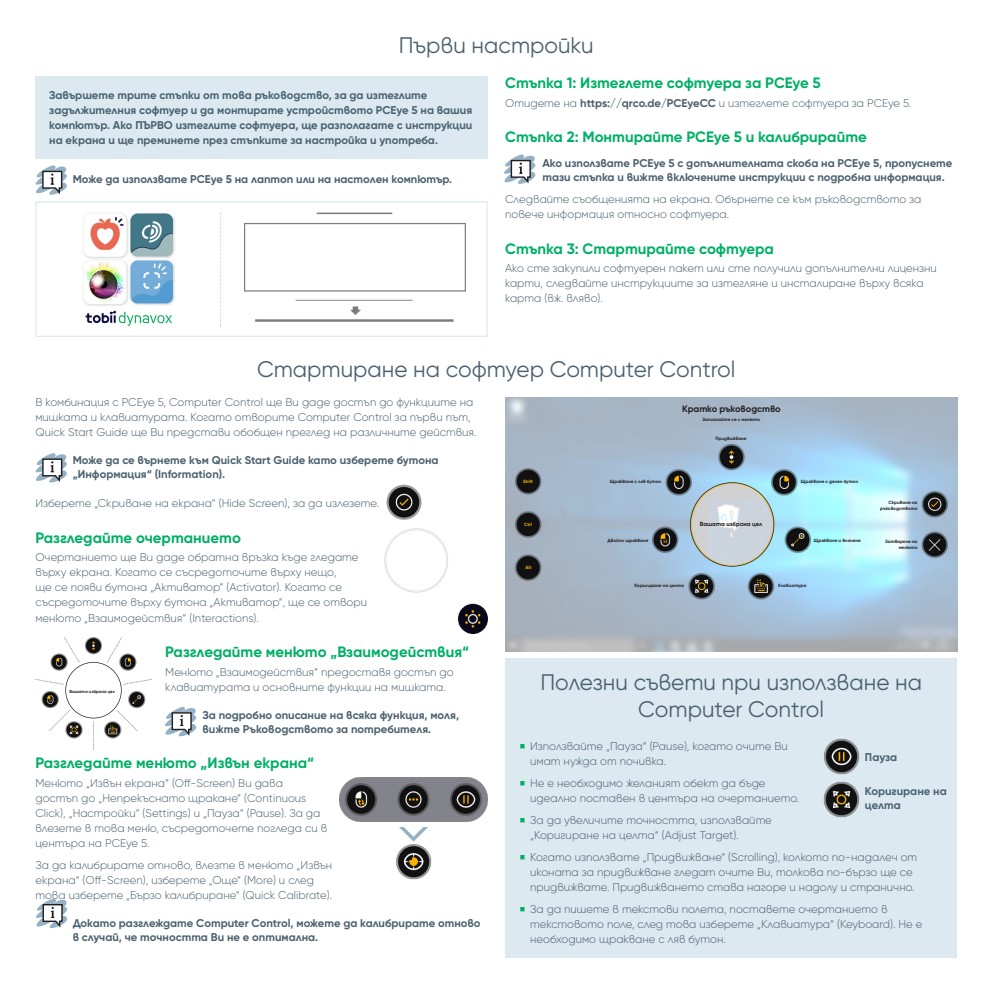
<style>
.page{position:relative;width:993px;height:993px;background:#fff}
.page>*{position:absolute;margin:0;border:0;box-sizing:border-box;transform-origin:0 0}
.Section_Title{font:22.5px/27px "Gilroy";color:#4b6170;text-align:center}
.Subhead_1{font:700 15px "Gilroy";color:#00af66}
.Paragraph_1{font:300 11.25px/15px "Gilroy";color:#4b6170}
.Info{font:700 11.25px/13.8px "Gilroy";color:#4b6170}
.Paragraph_1-2{font:700 11.25px/15px "Gilroy";color:#4b6170}
.t1{font:700 9.25px "Gilroy";color:#231f20}
.t2{font:700 6px "Gilroy";color:#231f20}
.t3{font:700 4.62px/5.5px "Gilroy";color:#231f20;text-align:right}
.t4{font:700 4.62px "Gilroy";color:#ffb301}
.t5{font:700 4.38px "Gilroy";color:#231f20}
.s1{font-weight:700}
.s2{font-family:"Minion Pro";font-weight:700;font-size:15px;color:#00af66}
</style>
<div class="page">
<div style="left:505px;top:657px;width:451px;height:300px;background:#dce9f0"></div>
<div style="left:35px;top:76px;width:452px;height:82px;background:#dce9f0"></div>
<svg style="left:35px;top:165px;width:32px;height:30px"></svg>
<svg style="left:504px;top:154px;width:32px;height:30px"></svg>
<svg style="left:35px;top:453px;width:32px;height:30px"></svg>
<svg style="left:165px;top:706px;width:32px;height:31px"></svg>
<img style="left:386px;top:484px;width:36px;height:36px">
<svg style="left:36px;top:898px;width:32px;height:30px"></svg>
<img style="left:384px;top:528px;width:103px;height:105px">
<img style="left:83px;top:212px;width:383px;height:115px">
<div style="left:35px;top:201px;width:452px;height:136px;border:1px solid #dce9f0"></div>
<img style="left:824px;top:738px;width:36px;height:37px">
<img style="left:823px;top:781px;width:37px;height:37px">
<img style="left:35px;top:637px;width:116px;height:111px">
<img style="left:396px;top:841px;width:36px;height:39px">
<img style="left:339px;top:777px;width:148px;height:44px">
<svg style="left:399px;top:827px;width:29px;height:14px"></svg>
<img style="left:505px;top:397px;width:452px;height:254px">
<p class="Section_Title" style="left:398px;top:32px;width:196px">Първи настройки</p>
<p class="Paragraph_1-2" style="left:49px;top:88px;width:424px">Завършете трите стъпки от това ръководство, за да изтеглите задължителния софтуер и да монтирате устройството PCEye 5 на вашия компютър. Ако ПЪРВО изтеглите софтуера, ще разполагате с инструкции на екрана и ще преминете през стъпките за настройка и употреба.</p>
<p class="Info" style="left:73px;top:172px;width:381px">Може да използвате PCEye 5 на лаптоп или на настолен компютър.</p>
<p class="Subhead_1" style="left:505px;top:73px;width:317px">Стъпка 1: Изтеглете софтуера за PCEye 5</p>
<p class="Paragraph_1" style="left:505px;top:95px;width:408px">Отидете на <span class="s1">https://qrco.de/PCEyeCC</span> и изтеглете софтуера за PCEye 5.</p>
<p class="Subhead_1" style="left:505px;top:128px;width:363px">Стъпка 2: Монтирайте PCEye 5 и калибрирайте</p>
<p class="Info" style="left:542px;top:156px;width:411px">Ако използвате PCEye 5 с допълнителната скоба на PCEye 5, пропуснете тази стъпка и вижте включените инструкции с подробна информация.</p>
<p class="Paragraph_1" style="left:505px;top:191px;width:418px">Следвайте съобщенията на екрана. Обърнете се към ръководството за повече информация относно софтуера.</p>
<p class="Subhead_1" style="left:505px;top:239px;width:270px">Стъпка 3: Стартирайте софтуера</p>
<p class="Paragraph_1" style="left:505px;top:260px;width:433px">Ако сте закупили софтуерен пакет или сте получили допълнителни лицензни карти, следвайте инструкциите за изтегляне и инсталиране върху всяка карта (вж. вляво).</p>
<p class="Section_Title" style="left:257px;top:355px;width:480px">Стартиране на софтуер Computer Control</p>
<p class="Paragraph_1" style="left:35px;top:394px;width:442px">В комбинация с PCEye 5, Computer Control ще Ви даде достъп до функциите на мишката и клавиатурата. Когато отворите Computer Control за първи път,<br>Quick Start Guide ще Ви представи обобщен преглед на различните действия.</p>
<p class="Info" style="left:73px;top:453px;width:367px">Може да се върнете към Quick Start Guide като изберете бутона „Информация“ (Information).</p>
<p class="Paragraph_1" style="left:35px;top:495px;width:345px">Изберете „Скриване на екрана“ (Hide Screen), за да излезете.</p>
<p class="Subhead_1" style="left:35px;top:528px;width:207px">Разгледайте очертанието</p>
<p class="Paragraph_1" style="left:35px;top:549px;width:333px">Очертанието ще Ви даде обратна връзка къде гледате върху екрана. Когато се съсредоточите върху нещо,<br>ще се появи бутона „Активатор“ (Activator). Когато се съсредоточите върху бутона „Активатор“, ще се отвори менюто „Взаимодействия“ (Interactions).</p>
<p class="Subhead_1" style="left:165px;top:642px;width:305px">Разгледайте менюто „Взаимодействия“</p>
<p class="Paragraph_1" style="left:165px;top:664px;width:290px">Менюто „Взаимодействия“ предоставя достъп до клавиатурата и основните функции на мишката.</p>
<p class="Info" style="left:202px;top:707px;width:258px">За подробно описание на всяка функция, моля, вижте Ръководството за потребителя.</p>
<p class="Subhead_1" style="left:35px;top:753px;width:280px">Разгледайте менюто „Извън екрана“</p>
<p class="Paragraph_1" style="left:35px;top:775px;width:293px">Менюто „Извън екрана“ (Off-Screen) Ви дава достъп до „Непрекъснато щракане“ (Continuous Click), „Настройки“ (Settings) и „Пауза“ (Pause). За да влезете в това меню, съсредоточете погледа си в центъра на PCEye 5.</p>
<p class="Paragraph_1" style="left:35px;top:857px;width:298px">За да калибрирате отново, влезте в менюто „Извън екрана“ (Off-Screen), изберете „Още“ (More) и след това изберете „Бързо калибриране“ (Quick Calibrate).</p>
<p class="Info" style="left:73px;top:915px;width:409px">Докато разглеждате Computer Control, можете да калибрирате отново в случай, че точността Ви не е оптимална.</p>
<p class="t5" style="left:69px;top:688px;width:47px">Вашата избрана цел</p>
<p class="t1" style="left:682px;top:403px;width:100px">Кратко ръководство</p>
<p class="t4" style="left:523px;top:478px;width:11px">Shift</p>
<p class="t4" style="left:524px;top:521px;width:9px">Ctrl</p>
<p class="t4" style="left:525px;top:564px;width:8px">Alt</p>
<p class="t3" style="left:609px;top:479px;width:53px">Щракване с ляв бутон</p>
<p class="t3" style="left:607px;top:537px;width:42px">Двойно щракване</p>
<p class="t3" style="left:702px;top:416px;width:59px">Запознайте се с менюто</p>
<p class="t3" style="left:715px;top:435px;width:32px">Придвижване</p>
<p class="t2" style="left:699px;top:520px;width:64px">Вашата избрана цел</p>
<p class="t3" style="left:800px;top:479px;width:59px">Щракване с десен бутон</p>
<p class="t3" style="left:813px;top:537px;width:48px">Щракване и влачене</p>
<p class="t3" style="left:634px;top:582px;width:51px">Коригиране на целта</p>
<p class="t3" style="left:777px;top:582px;width:30px">Клавиатура</p>
<p class="t3" style="left:879px;top:499px;width:39px">Скриване на ръководството</p>
<p class="t3" style="left:884px;top:538px;width:34px">Затваряне на менюто</p>
<p class="Section_Title" style="left:540px;top:668px;width:383px">Полезни съвети при използване на<br>Computer Control</p>
<p class="Paragraph_1" style="left:530px;top:738px;width:259px;text-indent:-11px"><span class="s2">■</span> Използвайте „Пауза“ (Pause), когато очите Ви имат нужда от почивка.</p>
<p class="Paragraph_1" style="left:530px;top:775px;width:270px;text-indent:-11px"><span class="s2">■</span> Не е необходимо желаният обект да бъде идеално поставен в центъра на очертанието.</p>
<p class="Paragraph_1" style="left:530px;top:812px;width:243px;text-indent:-11px"><span class="s2">■</span> За да увеличите точността, използвайте „Коригиране на целта“ (Adjust Target).</p>
<p class="Paragraph_1" style="left:530px;top:849px;width:388px;text-indent:-11px"><span class="s2">■</span> Когато използвате „Придвижване“ (Scrolling), колкото по-надалеч от иконата за придвижване гледат очите Ви, толкова по-бързо ще се придвижвате. Придвижването става нагоре и надолу и странично.</p>
<p class="Paragraph_1" style="left:530px;top:901px;width:393px;text-indent:-11px"><span class="s2">■</span> За да пишете в текстови полета, поставете очертанието в текстовото поле, след това изберете „Клавиатура“ (Keyboard). Не е необходимо щракване с ляв бутон.</p>
<p class="Info" style="left:864px;top:750px;width:34px">Пауза</p>
<p class="Info" style="left:864px;top:784px;width:83px">Коригиране на целта</p>
</div>
